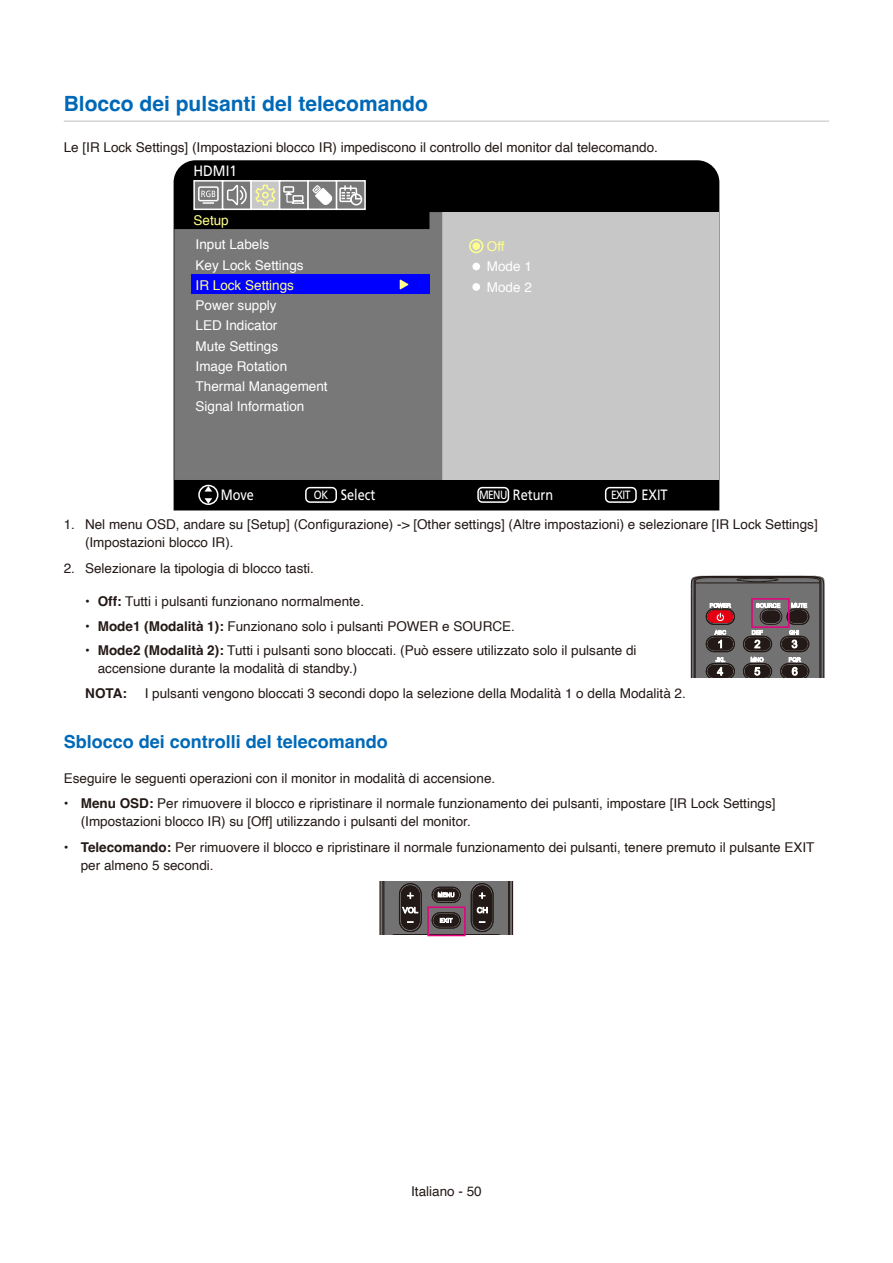
<style>
.page{position:relative;width:893px;height:1263px;background:#fff}
.page>*{position:absolute;margin:0;border:0;box-sizing:border-box;transform-origin:0 0}
.t1{font:700 21px "Helvetica";color:#0069b7}
.t2{font:700 18px "Helvetica";color:#0069b7}
.t3{font:15px "Frutiger";color:#fff;scale:.85 1}
.t4{font:15px "Frutiger";color:#fff;scale:.9 1}
.t5{font:13.5px/18px "Helvetica";color:#231916}
.t6{font:13.5px/20.2px "Helvetica";color:#fff}
.t7{font:13.5px "Helvetica";color:#ffff8d}
.t8{font:700 13.5px "Helvetica";color:#231916}
.t9{font:12px "Frutiger";letter-spacing:-.05em;color:#fff;scale:.85 1}
.s1{font-size:12px}
.s2{font-size:15px}
.s3{font-weight:700}
</style>
<div class="page">
<hr style="left:64px;top:121px;width:765px;height:1px;background:#bfc0c1">
<div style="left:174px;top:160px;width:545px;height:350px;background:#000"></div>
<div style="left:442px;top:212px;width:277px;height:268px;background:#c7c7c7"></div>
<svg style="left:174px;top:212px;width:268px;height:268px;background:#6f6f70"></svg>
<div style="left:194px;top:181px;width:29px;height:28px;background:#787878"></div>
<div style="left:193px;top:180px;width:30px;height:30px;border:2px solid #fff"></div>
<div style="left:223px;top:181px;width:28px;height:28px;background:#787878"></div>
<div style="left:222px;top:180px;width:30px;height:30px;border:2px solid #fff"></div>
<div style="left:251px;top:181px;width:29px;height:28px;background:#c7c7c7"></div>
<div style="left:250px;top:180px;width:30px;height:30px;border:2px solid #fff"></div>
<div style="left:280px;top:181px;width:28px;height:28px;background:#787878"></div>
<div style="left:279px;top:180px;width:30px;height:30px;border:2px solid #fff"></div>
<div style="left:308px;top:181px;width:29px;height:28px;background:#787878"></div>
<div style="left:307px;top:180px;width:30px;height:30px;border:2px solid #fff"></div>
<div style="left:337px;top:181px;width:28px;height:28px;background:#787878"></div>
<div style="left:336px;top:180px;width:30px;height:30px;border:2px solid #fff"></div>
<div style="left:198px;top:186px;width:21px;height:15px;border:2px solid #fff;border-radius:2px"></div>
<svg style="left:201px;top:191px;width:14px;height:13px"></svg>
<svg style="left:227px;top:185px;width:20px;height:21px"></svg>
<div style="left:283px;top:186px;width:11px;height:7px;border:2px solid #fff"></div>
<svg style="left:255px;top:184px;width:21px;height:22px"></svg>
<svg style="left:285px;top:184px;width:78px;height:22px"></svg>
<div style="left:191px;top:275px;width:238px;height:19px;background:#00f"></div>
<svg style="left:400px;top:279px;width:8px;height:11px"></svg>
<div style="left:198px;top:485px;width:20px;height:20px;border:2px solid #fff;border-radius:50%"></div>
<svg style="left:204px;top:486px;width:8px;height:5px"></svg>
<svg style="left:204px;top:498px;width:8px;height:6px"></svg>
<div style="left:305px;top:487px;width:32px;height:16px;border:2px solid #fff;border-radius:4px"></div>
<div style="left:477px;top:487px;width:32px;height:16px;border:2px solid #fff;border-radius:4px"></div>
<div style="left:605px;top:487px;width:32px;height:16px;border:2px solid #fff;border-radius:4px"></div>
<div style="left:469px;top:239px;width:14px;height:14px;border:2px solid #ffff8f;border-radius:50%"></div>
<div style="left:472px;top:242px;width:8px;height:8px;background:#ffff8f;border-radius:50%"></div>
<div style="left:472px;top:263px;width:8px;height:7px;background:#fff;border-radius:50%"></div>
<div style="left:472px;top:283px;width:8px;height:8px;background:#fff;border-radius:50%"></div>
<svg style="left:380px;top:881px;width:133px;height:53px;background:#595554"></svg>
<div style="left:427px;top:906px;width:39px;height:30px;border:2px solid #e4007f"></div>
<svg style="left:691px;top:576px;width:133px;height:102px;background:#665f5e"></svg>
<div style="left:751px;top:598px;width:38px;height:30px;border:2px solid #e4007f"></div>
<h1 class="t1" style="left:64px;top:91px;width:366px">Blocco dei pulsanti del telecomando</h1>
<p class="t5" style="left:64px;top:138px;width:596px">Le [IR Lock Settings] (Impostazioni blocco IR) impediscono il controllo del monitor dal telecomando.</p>
<p class="t4" style="left:193px;top:162px;width:50px">HDMI1</p>
<p class="t7" style="left:193px;top:209px;width:37px">Setup</p>
<p class="t6" style="left:196px;top:235px;width:110px">Input Labels<br>Key Lock Settings</p>
<p class="t7" style="left:196px;top:275px;width:100px">IR Lock Settings</p>
<p class="t6" style="left:196px;top:296px;width:134px">Power supply<br>LED Indicator<br>Mute Settings<br>Image Rotation<br>Thermal Management<br>Signal Information</p>
<p class="t7" style="left:487px;top:236px;width:19px">Off</p>
<p class="t6" style="left:487px;top:257px;width:47px">Mode 1<br>Mode 2</p>
<p class="t3" style="left:221px;top:486px;width:41px">Move</p>
<p class="t3" style="left:341px;top:486px;width:42px">Select</p>
<p class="t9" style="left:314px;top:488px;width:19px">OK</p>
<p class="t3" style="left:479px;top:486px;width:89px"><span class="s1">MENU</span> Return</p>
<p class="t9" style="left:611px;top:488px;width:68px">EXIT <span class="s2">EXIT</span></p>
<p class="t5" style="left:85px;top:515px;width:734px;text-indent:-21px">1. Nel menu OSD, andare su [Setup] (Configurazione) -&gt; [Other settings] (Altre impostazioni) e selezionare [IR Lock Settings] (Impostazioni blocco IR).</p>
<p class="t5" style="left:64px;top:560px;width:252px">2. Selezionare la tipologia di blocco tasti.</p>
<p class="t5" style="left:85px;top:593px;width:281px">• <span class="s3">Off:</span> Tutti i pulsanti funzionano normalmente.</p>
<p class="t5" style="left:85px;top:617px;width:431px">• <span class="s3">Mode1 (Modalità 1):</span> Funzionano solo i pulsanti POWER e SOURCE.</p>
<p class="t5" style="left:98px;top:642px;width:540px;text-indent:-13px">• <span class="s3">Mode2 (Modalità 2):</span> Tutti i pulsanti sono bloccati. (Può essere utilizzato solo il pulsante di accensione durante la modalità di standby.)</p>
<p class="t8" style="left:95px;top:685px;width:17px">NOTA:</p>
<p class="t5" style="left:145px;top:684px;width:543px">I pulsanti vengono bloccati 3 secondi dopo la selezione della Modalità 1 o della Modalità 2.</p>
<h2 class="t2" style="left:64px;top:731px;width:326px">Sblocco dei controlli del telecomando</h2>
<p class="t5" style="left:64px;top:770px;width:433px">Eseguire le seguenti operazioni con il monitor in modalità di accensione.</p>
<p class="t5" style="left:81px;top:794px;width:696px;text-indent:-17px">• <span class="s3">Menu OSD:</span> Per rimuovere il blocco e ripristinare il normale funzionamento dei pulsanti, impostare [IR Lock Settings] (Impostazioni blocco IR) su [Off] utilizzando i pulsanti del monitor.</p>
<p class="t5" style="left:81px;top:839px;width:735px;text-indent:-17px">• <span class="s3">Telecomando:</span> Per rimuovere il blocco e ripristinare il normale funzionamento dei pulsanti, tenere premuto il pulsante EXIT per almeno 5 secondi.</p>
<p class="t5" style="left:411px;top:1182px;width:72px">Italiano - 50</p>
</div>
